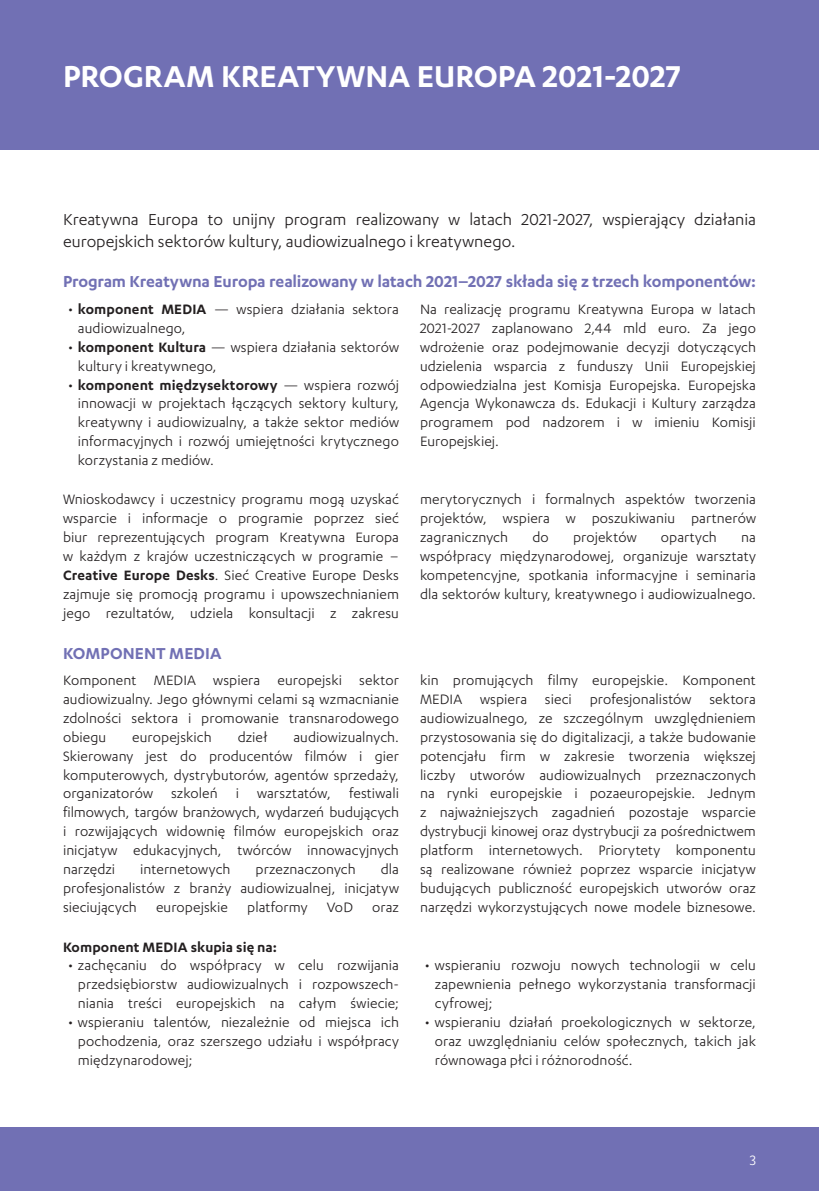
<style>
.page{position:relative;width:819px;height:1191px;background:#fff}
.page>*{position:absolute;margin:0;border:0;box-sizing:border-box;transform-origin:0 0}
.t1{font:600 35px "Karbon";color:#fff}
.t2{font:18.38px/22.1px "Karbon";color:#231f20}
.t3{font:600 18.38px "Karbon";letter-spacing:-.005em;color:#7170b4}
.t4{font:15.75px/18.9px "Karbon";letter-spacing:.005em;color:#231f20;text-align:justify}
.t5{font:600 15.75px "Karbon";letter-spacing:.005em;color:#231f20}
.t6{font:15.75px "Karbon";color:#fff}
.s1{font-weight:600}
</style>
<div class="page">
<div style="left:0;top:0;width:819px;height:150px;background:#7170b4"></div>
<div style="left:0;top:1128px;width:819px;height:63px;background:#7170b4"></div>
<h1 class="t1" style="left:63px;top:56px;width:619px">PROGRAM KREATYWNA EUROPA 2021-2027</h1>
<p class="t2" style="left:63px;top:208px;width:694px">Kreatywna Europa to unijny program realizowany w latach 2021-2027, wspierający działania europejskich sektorów kultury, audiowizualnego i kreatywnego.</p>
<p class="t3" style="left:63px;top:271px;width:694px">Program Kreatywna Europa realizowany w latach 2021–2027 składa się z trzech komponentów:</p>
<p class="t4" style="left:78px;top:299px;width:322px;text-indent:-10px">• <span class="s1">komponent MEDIA</span> — wspiera działania sektora audiowizualnego,</p>
<p class="t4" style="left:78px;top:337px;width:322px;text-indent:-10px">• <span class="s1">komponent Kultura</span> — wspiera działania sektorów kultury i kreatywnego,</p>
<p class="t4" style="left:78px;top:375px;width:322px;text-indent:-10px">• <span class="s1">komponent międzysektorowy</span> — wspiera rozwój innowacji w projektach łączących sektory kultury, kreatywny i audiowizualny, a także sektor mediów informacyjnych i rozwój umiejętności krytycznego korzystania z mediów.</p>
<p class="t4" style="left:420px;top:299px;width:337px">Na realizację programu Kreatywna Europa w latach 2021-2027 zaplanowano 2,44 mld euro. Za jego wdrożenie oraz podejmowanie decyzji dotyczących udzielenia wsparcia z funduszy Unii Europejskiej odpowiedzialna jest Komisja Europejska. Europejska Agencja Wykonawcza ds. Edukacji i Kultury zarządza programem pod nadzorem i w imieniu Komisji Europejskiej.</p>
<p class="t4" style="left:63px;top:490px;width:337px">Wnioskodawcy i uczestnicy programu mogą uzyskać wsparcie i informacje o programie poprzez sieć biur reprezentujących program Kreatywna Europa w każdym z krajów uczestniczących w programie – <span class="s1">Creative Europe Desks</span>. Sieć Creative Europe Desks zajmuje się promocją programu i upowszechnianiem jego rezultatów, udziela konsultacji z zakresu</p>
<p class="t4" style="left:420px;top:490px;width:337px">merytorycznych i formalnych aspektów tworzenia projektów, wspiera w poszukiwaniu partnerów zagranicznych</p>
<p class="t4" style="left:532px;top:527px;width:18px">do</p>
<p class="t4" style="left:573px;top:527px;width:65px">projektów</p>
<p class="t4" style="left:661px;top:527px;width:57px">opartych</p>
<p class="t4" style="left:420px;top:527px;width:337px;text-indent:321px">na współpracy międzynarodowej, organizuje warsztaty kompetencyjne, spotkania informacyjne i seminaria dla sektorów kultury, kreatywnego i audiowizualnego.</p>
<p class="t3" style="left:63px;top:642px;width:160px">KOMPONENT MEDIA</p>
<p class="t4" style="left:63px;top:670px;width:337px">Komponent MEDIA wspiera europejski sektor audiowizualny. Jego głównymi celami są wzmacnianie zdolności sektora i promowanie transnarodowego obiegu</p>
<p class="t4" style="left:63px;top:727px;width:337px;text-indent:230px">audiowizualnych.<br>Skierowany jest do producentów filmów i gier komputerowych, dystrybutorów, agentów sprzedaży, organizatorów szkoleń i warsztatów, festiwali filmowych, targów branżowych, wydarzeń budujących i rozwijających widownię filmów europejskich oraz inicjatyw edukacyjnych, twórców innowacyjnych narzędzi</p>
<p class="t4" style="left:132px;top:727px;width:81px">europejskich</p>
<p class="t4" style="left:238px;top:727px;width:31px">dzieł</p>
<p class="t4" style="left:63px;top:859px;width:337px;text-indent:318px">dla profesjonalistów z branży audiowizualnej, inicjatyw sieciujących europejskie platformy VoD oraz</p>
<p class="t4" style="left:140px;top:859px;width:92px">internetowych</p>
<p class="t4" style="left:255px;top:859px;width:102px">przeznaczonych</p>
<p class="t5" style="left:63px;top:937px;width:215px">Komponent MEDIA skupia się na:</p>
<p class="t4" style="left:78px;top:955px;width:322px;text-indent:-10px">• zachęcaniu do współpracy w celu rozwijania przedsiębiorstw audiowizualnych i rozpowszech&shy;niania treści europejskich na całym świecie;</p>
<p class="t4" style="left:78px;top:1012px;width:322px;text-indent:-10px">• wspieraniu talentów, niezależnie od miejsca ich pochodzenia, oraz szerszego udziału i współpracy międzynarodowej;</p>
<p class="t4" style="left:420px;top:670px;width:337px">kin promujących filmy europejskie. Komponent MEDIA wspiera sieci profesjonalistów sektora audiowizualnego, ze szczególnym uwzględnieniem przystosowania się do digitalizacji, a także budowanie potencjału firm w zakresie tworzenia większej liczby utworów audiowizualnych przeznaczonych na rynki europejskie i pozaeuropejskie. Jednym z najważniejszych zagadnień pozostaje wsparcie dystrybucji kinowej oraz dystrybucji za pośrednictwem platform internetowych. Priorytety komponentu są realizowane również poprzez wsparcie inicjatyw budujących publiczność europejskich utworów oraz narzędzi wykorzystujących nowe modele biznesowe.</p>
<p class="t4" style="left:435px;top:955px;width:322px;text-indent:-10px">• wspieraniu rozwoju nowych technologii w celu zapewnienia pełnego wykorzystania transformacji cyfrowej;</p>
<p class="t4" style="left:435px;top:1012px;width:322px;text-indent:-10px">• wspieraniu działań proekologicznych w sektorze, oraz uwzględnianiu celów społecznych, takich jak równowaga płci i różnorodność.</p>
<p class="t6" style="left:749px;top:1151px;width:8px">3</p>
</div>
